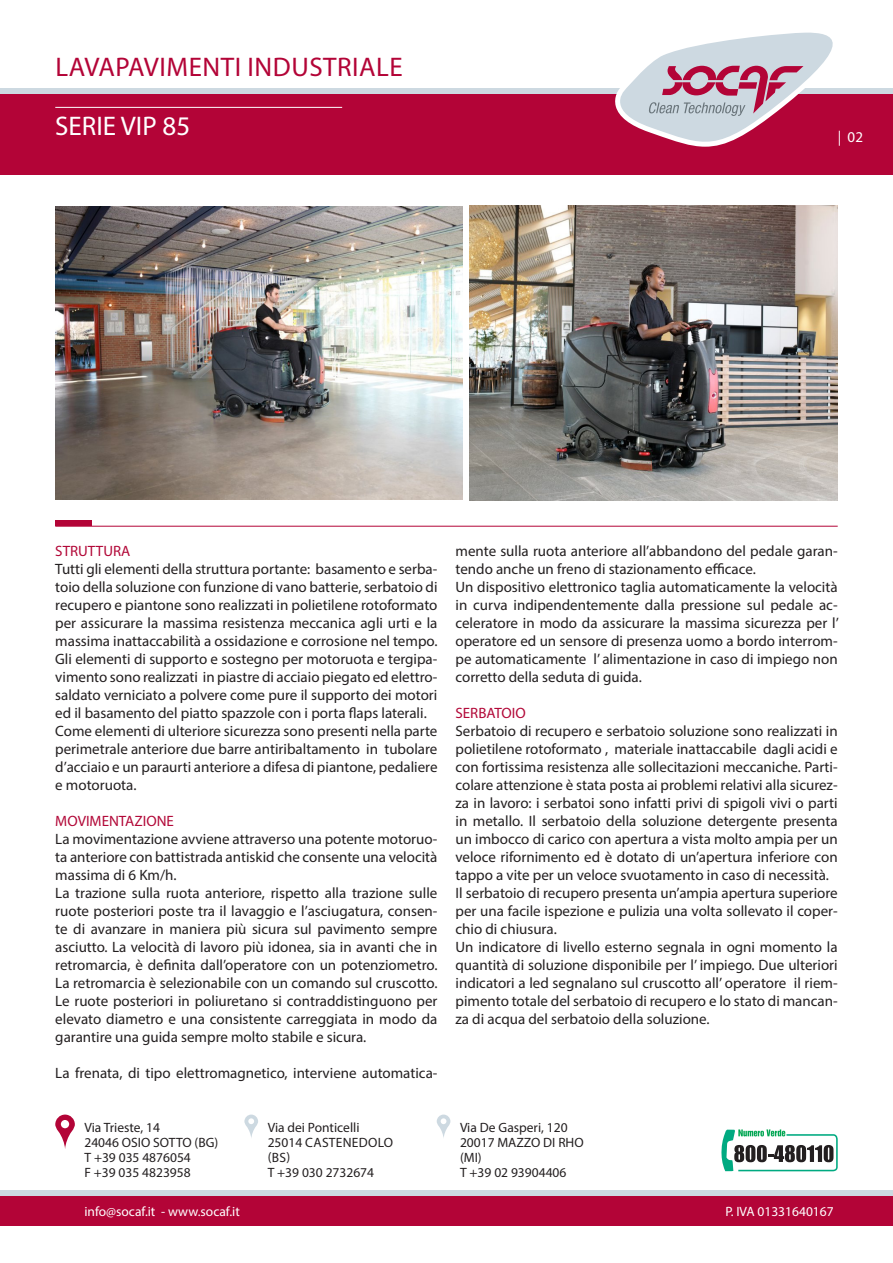
<style>
.page{position:relative;width:893px;height:1263px;background:#fff}
.page>*{position:absolute;margin:0;border:0;box-sizing:border-box;transform-origin:0 0}
.t1{font:27px "Myriad Pro";letter-spacing:.02em;color:#b30437}
.t2{font:27px "Myriad Pro";color:#fff}
.t3{font:15px/18px "Myriad Pro";color:#231f20;text-align:justify}
.t4{font:15px "Myriad Pro";color:#b20838}
.t5{font:15px "Myriad Pro";color:#fff}
.t6{font:13.5px/15px "Myriad Pro";color:#231f20}
.t7{font:13.5px "Myriad Pro";color:#fff}
.t8{font:13.5px/15px "Myriad Pro";letter-spacing:.02em;color:#231f20}
</style>
<div class="page">
<div style="left:0;top:94px;width:893px;height:80px;background:#b30437"></div>
<div style="left:0;top:1196px;width:893px;height:29px;background:#b30437"></div>
<div style="left:0;top:88px;width:893px;height:6px;background:#cdd9e1"></div>
<div style="left:0;top:1190px;width:893px;height:6px;background:#cdd9e1"></div>
<hr style="left:55px;top:107px;width:287px;height:1px;background:#fff">
<svg style="left:55px;top:1114px;width:20px;height:35px"></svg>
<svg style="left:244px;top:1114px;width:14px;height:24px"></svg>
<svg style="left:437px;top:1114px;width:13px;height:24px"></svg>
<svg style="left:721px;top:1129px;width:117px;height:42px"></svg>
<div style="left:55px;top:520px;width:36px;height:6px;background:#b30437"></div>
<hr style="left:55px;top:526px;width:783px;height:1px;background:#b30437">
<svg style="left:615px;top:32px;width:218px;height:115px"></svg>
<img style="left:55px;top:207px;width:408px;height:292px">
<img style="left:469px;top:206px;width:369px;height:294px">
<p class="t1" style="left:56px;top:50px;width:349px">LAVAPAVIMENTI INDUSTRIALE</p>
<p class="t2" style="left:55px;top:109px;width:136px">SERIE VIP 85</p>
<p class="t5" style="left:838px;top:128px;width:27px">| 02</p>
<p class="t4" style="left:55px;top:542px;width:77px">STRUTTURA</p>
<p class="t3" style="left:55px;top:560px;width:384px">Tutti gli elementi della struttura portante: basamento e serba&shy;toio della soluzione con funzione di vano batterie, serbatoio di recupero e piantone sono realizzati in polietilene rotoformato per assicurare la massima resistenza meccanica agli urti e la massima inattaccabilità a ossidazione e corrosione nel tempo.</p>
<p class="t3" style="left:55px;top:650px;width:384px">Gli elementi di supporto e sostegno per motoruota e tergipa&shy;vimento sono realizzati in piastre di acciaio piegato ed elettro&shy;saldato verniciato a polvere come pure il supporto dei motori ed il basamento del piatto spazzole con i porta flaps laterali.</p>
<p class="t3" style="left:55px;top:722px;width:384px">Come elementi di ulteriore sicurezza sono presenti nella parte perimetrale anteriore due barre antiribaltamento in tubolare d’acciaio e un paraurti anteriore a difesa di piantone, pedaliere e motoruota.</p>
<p class="t4" style="left:55px;top:812px;width:120px">MOVIMENTAZIONE</p>
<p class="t3" style="left:55px;top:830px;width:384px">La movimentazione avviene attraverso una potente motoruo&shy;ta anteriore con battistrada antiskid che consente una velocità massima di 6 Km/h.</p>
<p class="t3" style="left:55px;top:884px;width:384px">La trazione sulla ruota anteriore, rispetto alla trazione sulle ruote posteriori poste tra il lavaggio e l’asciugatura, consen&shy;te di avanzare in maniera più sicura sul pavimento sempre asciutto. La velocità di lavoro più idonea, sia in avanti che in retromarcia, è definita dall’operatore con un potenziometro.<br>La retromarcia è selezionabile con un comando sul cruscotto.<br>Le ruote posteriori in poliuretano si contraddistinguono per elevato diametro e una consistente carreggiata in modo da garantire una guida sempre molto stabile e sicura.</p>
<p class="t3" style="left:55px;top:1064px;width:384px">La frenata, di tipo elettromagnetico, interviene automatica-</p>
<p class="t3" style="left:455px;top:542px;width:384px">mente sulla ruota anteriore all’abbandono del pedale garan&shy;tendo anche un freno di stazionamento efficace.</p>
<p class="t3" style="left:455px;top:578px;width:385px">Un dispositivo elettronico taglia automaticamente la velocità in curva indipendentemente dalla pressione sul pedale ac&shy;celeratore in modo da assicurare la massima sicurezza per l’ operatore ed un sensore di presenza uomo a bordo interrom&shy;pe automaticamente l’ alimentazione in caso di impiego non corretto della seduta di guida.</p>
<p class="t4" style="left:455px;top:704px;width:72px">SERBATOIO</p>
<p class="t3" style="left:455px;top:722px;width:384px">Serbatoio di recupero e serbatoio soluzione sono realizzati in polietilene rotoformato , materiale inattaccabile dagli acidi e con fortissima resistenza alle sollecitazioni meccaniche. Parti&shy;colare attenzione è stata posta ai problemi relativi alla sicurez&shy;za in lavoro: i serbatoi sono infatti privi di spigoli vivi o parti in metallo. Il serbatoio della soluzione detergente presenta un imbocco di carico con apertura a vista molto ampia per un veloce rifornimento ed è dotato di un’apertura inferiore con tappo a vite per un veloce svuotamento in caso di necessità.</p>
<p class="t3" style="left:455px;top:884px;width:384px">Il serbatoio di recupero presenta un’ampia apertura superiore per una facile ispezione e pulizia una volta sollevato il coper&shy;chio di chiusura.</p>
<p class="t3" style="left:455px;top:938px;width:384px">Un indicatore di livello esterno segnala in ogni momento la quantità di soluzione disponibile per l’ impiego. Due ulteriori indicatori a led segnalano sul cruscotto all’ operatore il riem&shy;pimento totale del serbatoio di recupero e lo stato di mancan&shy;za di acqua del serbatoio della soluzione.</p>
<p class="t6" style="left:84px;top:1120px;width:77px">Via Trieste, 14</p>
<p class="t6" style="left:84px;top:1135px;width:135px">24046 OSIO SOTTO (BG)</p>
<p class="t6" style="left:84px;top:1150px;width:108px">T +39 035 4876054</p>
<p class="t6" style="left:84px;top:1165px;width:108px">F +39 035 4823958</p>
<p class="t6" style="left:268px;top:1120px;width:93px">Via dei Ponticelli</p>
<p class="t8" style="left:268px;top:1135px;width:127px">25014 CASTENEDOLO (BS)</p>
<p class="t6" style="left:268px;top:1165px;width:108px">T +39 030 2732674</p>
<p class="t6" style="left:460px;top:1120px;width:109px">Via De Gasperi, 120</p>
<p class="t6" style="left:460px;top:1135px;width:125px">20017 MAZZO DI RHO (MI)</p>
<p class="t6" style="left:460px;top:1165px;width:108px">T +39 02 93904406</p>
<p class="t7" style="left:84px;top:1202px;width:157px">info@socaf.it - www.socaf.it</p>
<p class="t7" style="left:725px;top:1202px;width:110px">P. IVA 01331640167</p>
</div>
